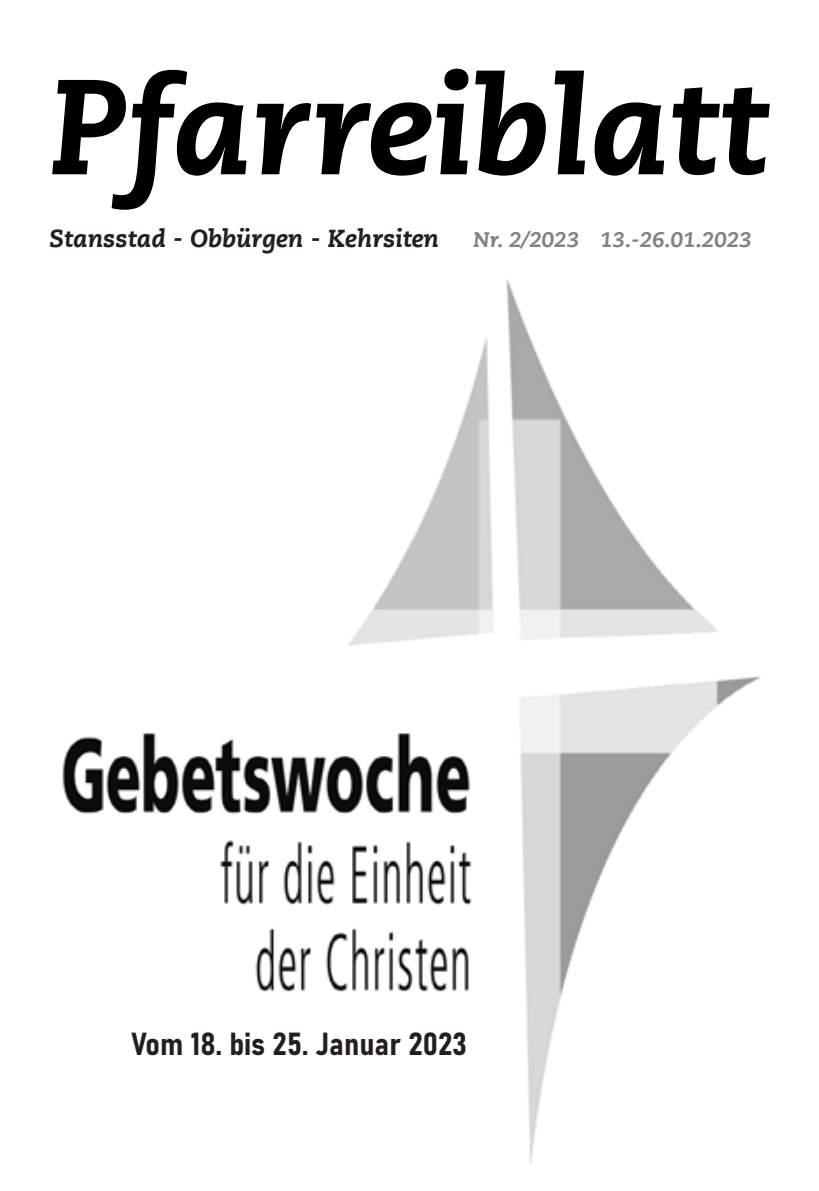
<style>
.page{position:relative;width:819px;height:1191px;background:#fff}
.page>*{position:absolute;margin:0;border:0;box-sizing:border-box;transform-origin:0 0}
.t1{font:italic 800 134.75px "Caecilia LT";color:#000}
.t2{font:31.5px "Bahnschrift";color:#231f20}
.t3{font:italic 800 24.5px "Caecilia CE";color:#231f20}
.t4{font:italic 800 21px "Caecilia LT";color:#808285}
</style>
<div class="page">
<img style="left:62px;top:279px;width:699px;height:884px">
<h1 class="t1" style="left:50px;top:47px;width:719px">Pfarreiblatt</h1>
<p class="t3" style="left:50px;top:221px;width:391px">Stansstad - Obbürgen - Kehrsiten</p>
<p class="t4" style="left:473px;top:227px;width:280px">Nr. 2/2023 13.-26.01.2023</p>
<p class="t2" style="left:131px;top:1020px;width:337px">Vom 18. bis 25. Januar 2023</p>
</div>
